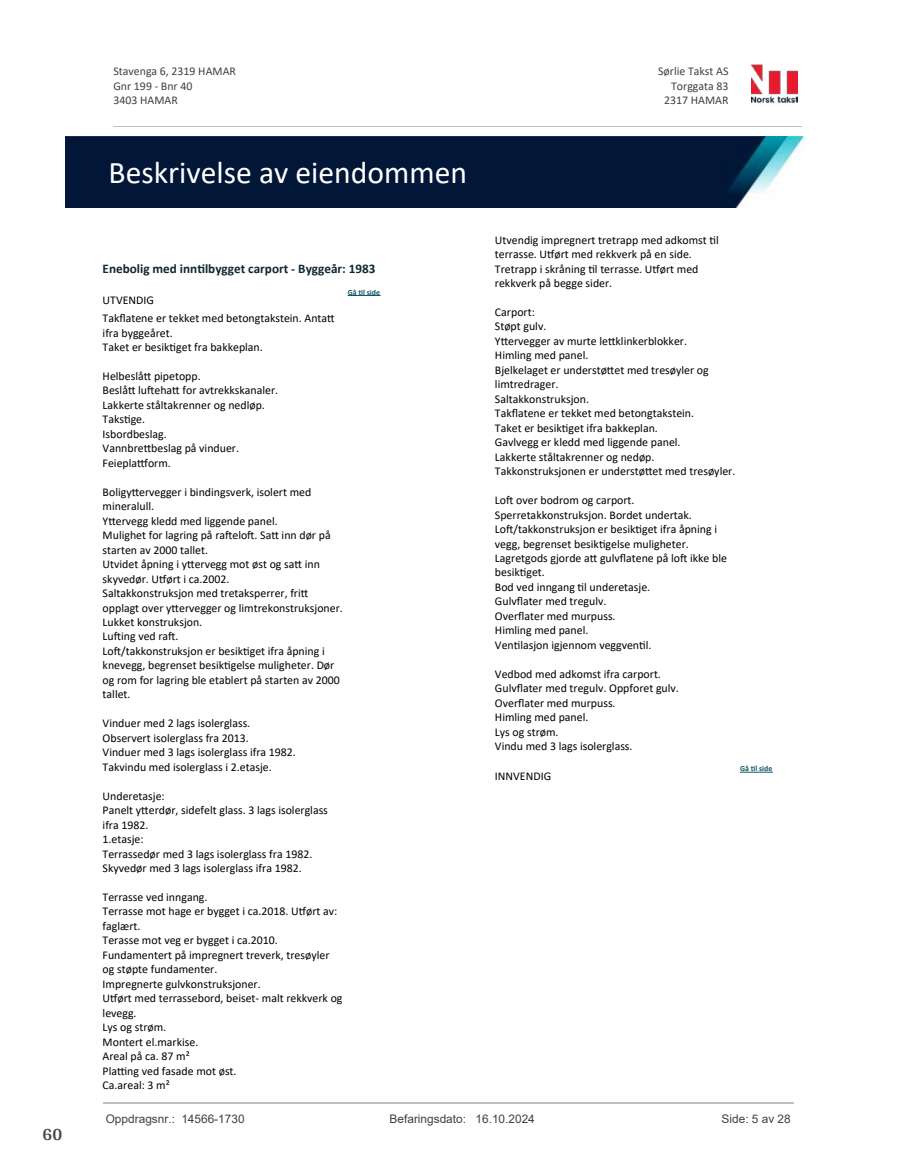
<style>
.page{position:relative;width:915px;height:1172px;background:#fff}
.page>*{position:absolute;margin:0;border:0;box-sizing:border-box;transform-origin:0 0}
.t1{font:31.65px "Calibri";color:#fff}
.t2{font:700 18px "Arya";color:#414749}
.t3{font:700 13.2px "Calibri";color:#102732}
.t4{font:11.85px/14.4px "Calibri";color:#000}
.t5{font:11.85px/14.5px "Calibri";color:#404040}
.t6{font:11.85px "Arial";color:#404040}
.t7{font:700 7.95px "Calibri";color:#115965}
</style>
<div class="page">
<hr style="left:347px;top:295px;width:33px;height:1px;background:#115965">
<hr style="left:739px;top:772px;width:33px;height:1px;background:#115965">
<img style="left:751px;top:64px;width:46px;height:40px">
<hr style="left:113px;top:127px;width:688px;height:1px;background:#c0c0c0">
<img style="left:65px;top:137px;width:738px;height:71px">
<hr style="left:103px;top:1102px;width:690px;height:1px;background:#c0c0c0">
<h2 class="t2" style="left:43px;top:1123px;width:21px">60</h2>
<p class="t5" style="left:113px;top:64px;width:124px">Stavenga 6, 2319 HAMAR<br>Gnr 199 - Bnr 40<br>3403 HAMAR</p>
<p class="t5" style="left:658px;top:64px;width:72px">Sørlie Takst AS</p>
<p class="t5" style="left:671px;top:78px;width:59px">Torggata 83</p>
<p class="t5" style="left:664px;top:93px;width:66px">2317 HAMAR</p>
<h1 class="t1" style="left:109px;top:150px;width:360px">Beskrivelse av eiendommen</h1>
<p class="t3" style="left:103px;top:259px;width:274px">Enebolig med inn琀椀lbygget carport - Byggeår: 1983</p>
<p class="t4" style="left:103px;top:292px;width:53px">UTVENDIG</p>
<p class="t7" style="left:347px;top:286px;width:34px">Gå 琀椀l side</p>
<p class="t4" style="left:103px;top:311px;width:233px">Tak昀氀atene er tekket med betongtakstein. Anta琀琀ifra byggeåret.<br>Taket er besik琀椀get fra bakkeplan.</p>
<p class="t4" style="left:103px;top:368px;width:177px">Helbeslå琀琀 pipetopp.<br>Beslå琀琀 lu昀琀eha琀琀 for avtrekkskanaler.<br>Lakkerte ståltakrenner og nedløp.<br>Taks琀椀ge.<br>Isbordbeslag.<br>Vannbre琀琀beslag på vinduer.<br>Feiepla琀瘀orm.</p>
<p class="t4" style="left:103px;top:484px;width:242px">Boligy琀琀ervegger i bindingsverk, isolert med mineralull.<br>Y琀琀ervegg kledd med liggende panel.<br>Mulighet for lagring på ra昀琀elo昀琀. Sa琀琀 inn dør på starten av 2000 tallet.<br>Utvidet åpning i y琀琀ervegg mot øst og sa琀琀 inn skyvedør. U琀昀ørt i ca.2002.<br>Saltakkonstruksjon med tretaksperrer, fri琀琀opplagt over y琀琀ervegger og limtrekonstruksjoner.<br>Lukket konstruksjon.<br>Lu昀琀ing ved ra昀琀.<br>Lo昀琀/takkonstruksjon er besik琀椀get ifra åpning i knevegg, begrenset besik琀椀gelse muligheter. Dør og rom for lagring ble etablert på starten av 2000 tallet.</p>
<p class="t4" style="left:103px;top:716px;width:195px">Vinduer med 2 lags isolerglass.<br>Observert isolerglass fra 2013.<br>Vinduer med 3 lags isolerglass ifra 1982.<br>Takvindu med isolerglass i 2.etasje.</p>
<p class="t4" style="left:103px;top:788px;width:227px">Underetasje:<br>Panelt y琀琀erdør, sidefelt glass. 3 lags isolerglass ifra 1982.<br>1.etasje:<br>Terrassedør med 3 lags isolerglass fra 1982.<br>Skyvedør med 3 lags isolerglass ifra 1982.</p>
<p class="t4" style="left:103px;top:889px;width:241px">Terrasse ved inngang.<br>Terrasse mot hage er bygget i ca.2018. U琀昀ørt av: faglært.<br>Terasse mot veg er bygget i ca.2010.<br>Fundamentert på impregnert treverk, tresøyler og støpte fundamenter.<br>Impregnerte gulvkonstruksjoner.<br>U琀昀ørt med terrassebord, beiset- malt rekkverk og levegg.<br>Lys og strøm.<br>Montert el.markise.<br>Areal på ca. 87 m²<br>Pla琀紀ng ved fasade mot øst.<br>Ca.areal: 3 m²</p>
<p class="t4" style="left:495px;top:232px;width:225px">Utvendig impregnert tretrapp med adkomst 琀椀l terrasse. U琀昀ørt med rekkverk på en side.<br>Tretrapp i skråning 琀椀l terrasse. U琀昀ørt med rekkverk på begge sider.</p>
<p class="t4" style="left:495px;top:305px;width:242px">Carport:<br>Støpt gulv.<br>Y琀琀ervegger av murte le琀琀klinkerblokker.<br>Himling med panel.<br>Bjelkelaget er understø琀琀et med tresøyler og limtredrager.<br>Saltakkonstruksjon.<br>Tak昀氀atene er tekket med betongtakstein.<br>Taket er besik琀椀get ifra bakkeplan.<br>Gavlvegg er kledd med liggende panel.<br>Lakkerte ståltakrenner og nedøp.<br>Takkonstruksjonen er understø琀琀et med tresøyler.</p>
<p class="t4" style="left:495px;top:493px;width:233px">Lo昀琀 over bodrom og carport.<br>Sperretakkonstruksjon. Bordet undertak.<br>Lo昀琀/takkonstruksjon er besik琀椀get ifra åpning i vegg, begrenset besik琀椀gelse muligheter.<br>Lagretgods gjorde a琀琀 gulv昀氀atene på lo昀琀 ikke ble besik琀椀get.<br>Bod ved inngang 琀椀l underetasje.<br>Gulv昀氀ater med tregulv.<br>Over昀氀ater med murpuss.<br>Himling med panel.<br>Ven琀椀lasjon igjennom veggven琀椀l.</p>
<p class="t4" style="left:495px;top:666px;width:185px">Vedbod med adkomst ifra carport.<br>Gulv昀氀ater med tregulv. Oppforet gulv.<br>Over昀氀ater med murpuss.<br>Himling med panel.<br>Lys og strøm.<br>Vindu med 3 lags isolerglass.</p>
<p class="t4" style="left:495px;top:769px;width:58px">INNVENDIG</p>
<p class="t7" style="left:739px;top:763px;width:34px">Gå 琀椀l side</p>
<p class="t6" style="left:106px;top:1111px;width:140px">Oppdragsnr.: 14566-1730</p>
<p class="t6" style="left:389px;top:1111px;width:147px">Befaringsdato: 16.10.2024</p>
<p class="t6" style="left:721px;top:1111px;width:71px">Side: 5 av 28</p>
</div>
